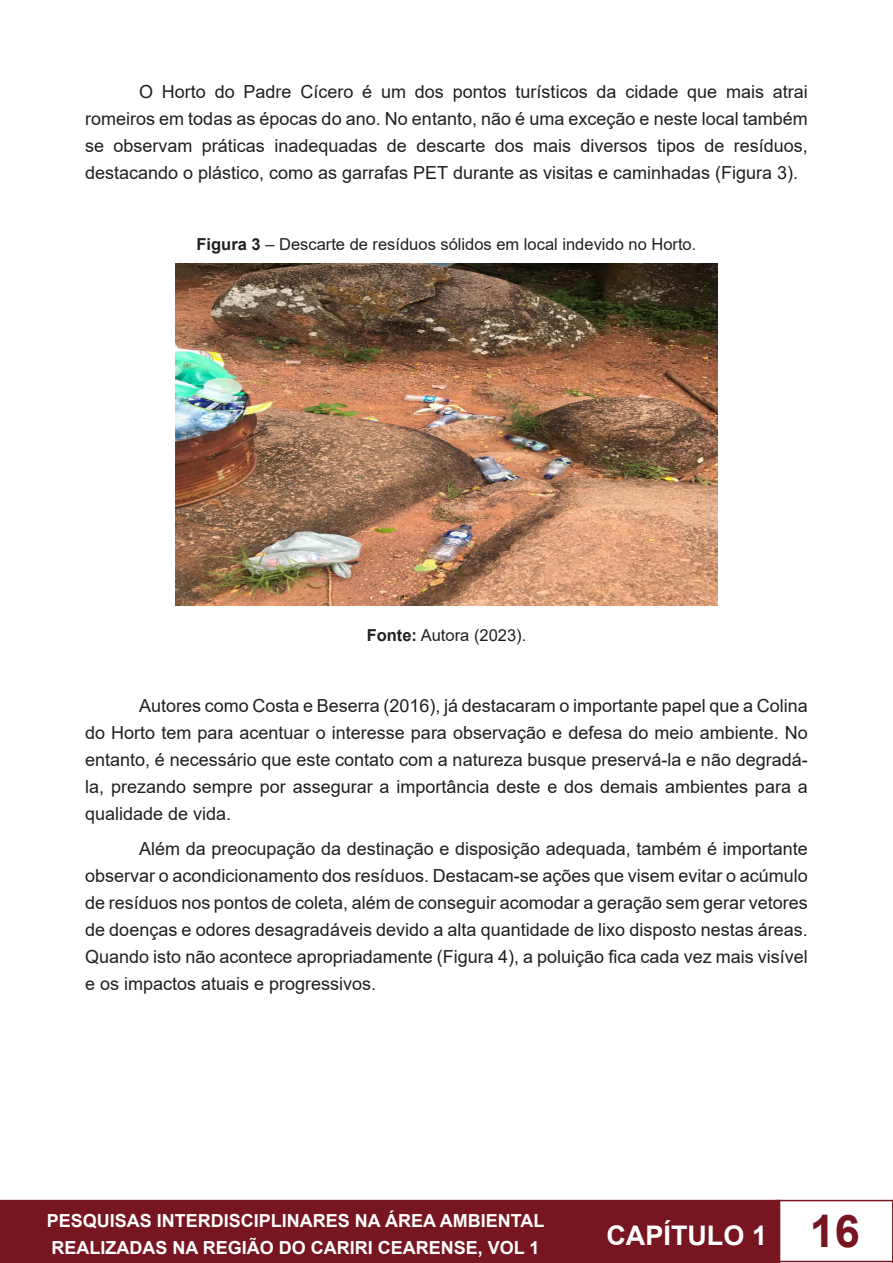
<style>
.page{position:relative;width:893px;height:1263px;background:#fff}
.page>*{position:absolute;margin:0;border:0;box-sizing:border-box;transform-origin:0 0}
.t1{font:700 45px "Arial";color:#771520}
.t2{font:700 27px "Arial";color:#fff}
.t3{font:18px/27px "Arial";color:#231f20;text-align:justify}
.t4{font:700 18px/27px "Arial";color:#fff}
.t5{font:16.5px "Arial";color:#231f20}
.s1{font-weight:700}
</style>
<div class="page">
<div style="left:0;top:1200px;width:780px;height:63px;background:#771520"></div>
<div style="left:776px;top:1200px;width:117px;height:62px;border:2px solid #771520"></div>
<img style="left:176px;top:263px;width:541px;height:342px">
<p class="t3" style="left:85px;top:78px;width:724px;text-indent:54px">O Horto do Padre Cícero é um dos pontos turísticos da cidade que mais atrai romeiros em todas as épocas do ano. No entanto, não é uma exceção e neste local também se observam práticas inadequadas de descarte dos mais diversos tipos de resíduos, destacando o plástico, como as garrafas PET durante as visitas e caminhadas (Figura 3).</p>
<p class="t5" style="left:197px;top:233px;width:501px"><span class="s1">Figura 3</span> – Descarte de resíduos sólidos em local indevido no Horto.</p>
<p class="t5" style="left:367px;top:624px;width:161px"><span class="s1">Fonte:</span> Autora (2023).</p>
<p class="t3" style="left:85px;top:692px;width:724px;text-indent:54px">Autores como Costa e Beserra (2016), já destacaram o importante papel que a Colina do Horto tem para acentuar o interesse para observação e defesa do meio ambiente. No entanto, é necessário que este contato com a natureza busque preservá-la e não degradá&shy;la, prezando sempre por assegurar a importância deste e dos demais ambientes para a qualidade de vida.</p>
<p class="t3" style="left:85px;top:835px;width:724px;text-indent:54px">Além da preocupação da destinação e disposição adequada, também é importante observar o acondicionamento dos resíduos. Destacam-se ações que visem evitar o acúmulo de resíduos nos pontos de coleta, além de conseguir acomodar a geração sem gerar vetores de doenças e odores desagradáveis devido a alta quantidade de lixo disposto nestas áreas.<br>Quando isto não acontece apropriadamente (Figura 4), a poluição fica cada vez mais visível e os impactos atuais e progressivos.</p>
<p class="t4" style="left:47px;top:1208px;width:499px">PESQUISAS INTERDISCIPLINARES NA ÁREA AMBIENTAL<br>REALIZADAS NA REGIÃO DO CARIRI CEARENSE, VOL 1</p>
<h2 class="t2" style="left:606px;top:1216px;width:162px">CAPÍTULO 1</h2>
<h1 class="t1" style="left:810px;top:1200px;width:52px">16</h1>
</div>
